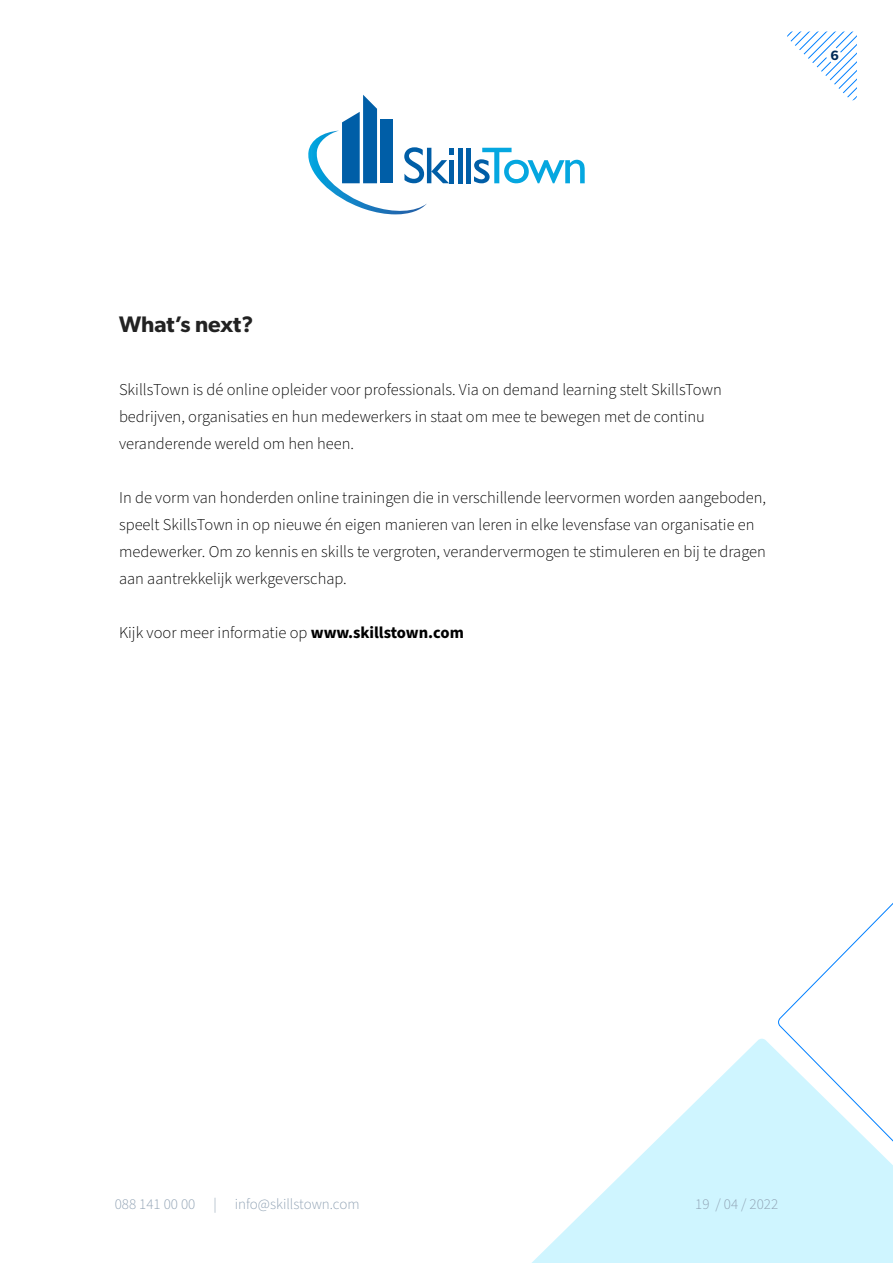
<style>
.page{position:relative;width:893px;height:1263px;background:#fff}
.page>*{position:absolute;margin:0;border:0;box-sizing:border-box;transform-origin:0 0}
.t1{font:600 22.5px "Gibson";color:#222}
.t2{font:300 16.5px/27px "Source Sans Pro";color:#000}
.t3{font:300 15px "Source Sans Pro";color:#8fa1b3}
.t4{font:300 15px "Source Sans Pro";color:#8ea0b2}
.t5{font:600 13.5px "Gibson";color:#002a57}
.s1{font-weight:700}
</style>
<div class="page">
<svg style="left:532px;top:1039px;width:246px;height:224px;fill:#cff5ff"></svg>
<svg style="left:787px;top:31px;width:70px;height:70px"></svg>
<svg style="left:778px;top:903px;width:115px;height:360px"></svg>
<hr style="left:458px;top:148px;width:4px;height:35px;background:#005ea7">
<hr style="left:467px;top:148px;width:4px;height:35px;background:#005ea7">
<svg style="left:474px;top:148px;width:111px;height:35px"></svg>
<svg style="left:308px;top:95px;width:146px;height:119px"></svg>
<p class="t5" style="left:830px;top:47px;width:10px">6</p>
<h1 class="t1" style="left:119px;top:311px;width:136px">What’s next?</h1>
<p class="t2" style="left:119px;top:376px;width:604px">SkillsTown is dé online opleider voor professionals. Via on demand learning stelt SkillsTown bedrijven, organisaties en hun medewerkers in staat om mee te bewegen met de continu veranderende wereld om hen heen.</p>
<p class="t2" style="left:119px;top:484px;width:649px">In de vorm van honderden online trainingen die in verschillende leervormen worden aangeboden, speelt SkillsTown in op nieuwe én eigen manieren van leren in elke levensfase van organisatie en medewerker. Om zo kennis en skills te vergroten, verandervermogen te stimuleren en bij te dragen aan aantrekkelijk werkgeverschap.</p>
<p class="t2" style="left:119px;top:619px;width:346px">Kijk voor meer informatie op <span class="s1">www.skillstown.com</span></p>
<p class="t3" style="left:115px;top:1194px;width:246px">088 141 00 00 | info@skillstown.com</p>
<p class="t4" style="left:695px;top:1194px;width:84px">19 / 04 / 2022</p>
</div>
